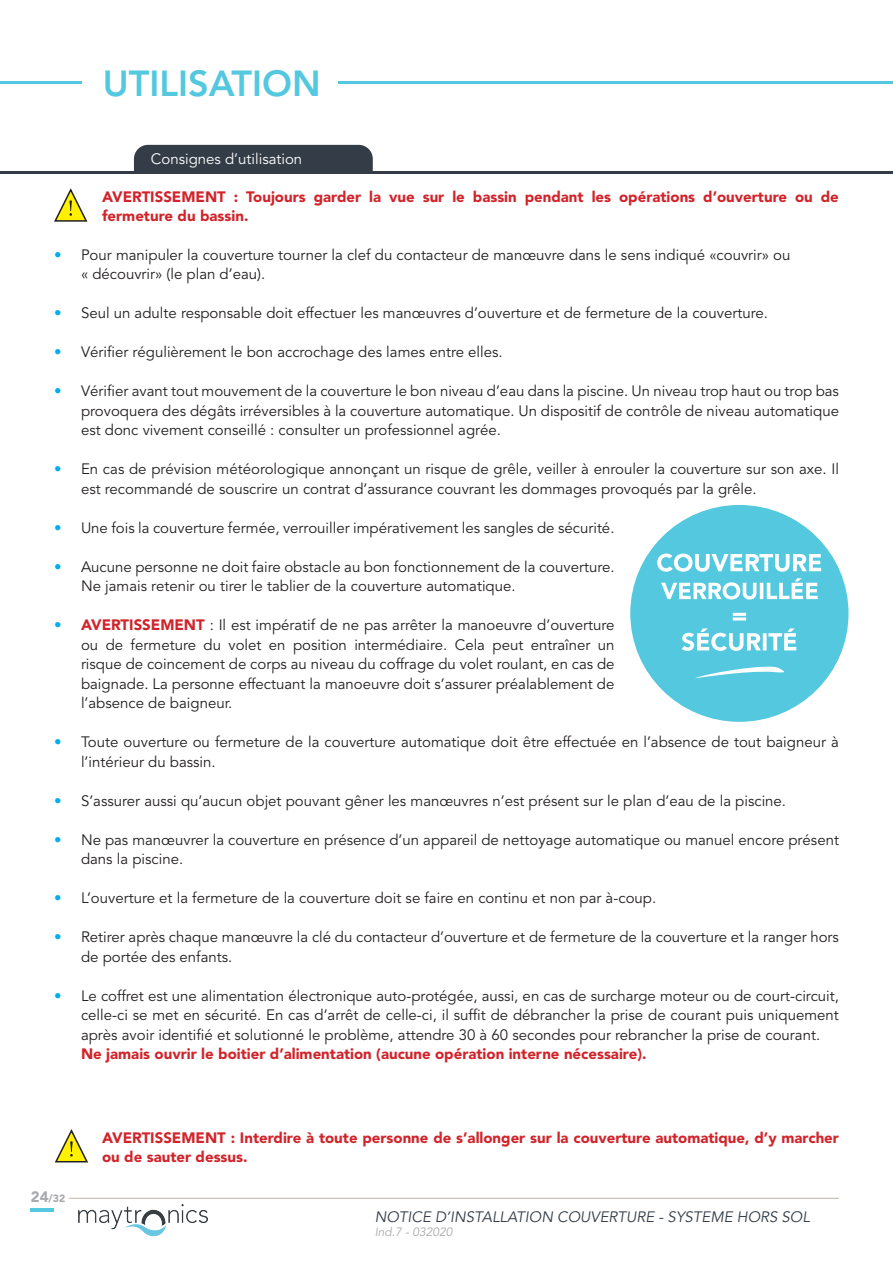
<style>
.page{position:relative;width:893px;height:1263px;background:#fff}
.page>*{position:absolute;margin:0;border:0;box-sizing:border-box;transform-origin:0 0}
.t1{font:800 36px "Avenir LT";color:#54c8df}
.t2{font:15px/19.5px "Avenir LT";color:#231f20}
.t3{font:900 15px/19.5px "Avenir LT";color:#d1232a}
.t4{font:italic 15px "Avenir LT";color:#343d47}
.t5{font:15px "Avenir LT";color:#fff}
.t6{font:italic 12px "Avenir LT";color:#a8a9ad}
.t7{font:900 10.5px "Avenir LT";color:#a8a9ad}
.s1{color:#00aeef}
.s2{font-weight:900;color:#d0232a}
.s3{font-size:15px}
</style>
<div class="page">
<hr style="left:31px;top:1208px;width:23px;height:3px;background:#54c8df">
<hr style="left:69px;top:1198px;width:770px;height:1px;background:#beb6ad">
<img style="left:79px;top:1204px;width:128px;height:32px">
<div style="left:134px;top:145px;width:239px;height:27px;background:#343d47"></div>
<hr style="left:0;top:172px;width:893px;height:2px;background:#343d47">
<svg style="left:54px;top:1129px;width:34px;height:34px"></svg>
<svg style="left:54px;top:188px;width:34px;height:34px"></svg>
<div style="left:627px;top:502px;width:224px;height:223px;background:#54c8df;border-radius:50%"></div>
<div style="left:624px;top:499px;width:230px;height:229px;border:6px solid #fff;border-radius:50%"></div>
<svg style="left:682px;top:628px;width:114px;height:23px"></svg>
<svg style="left:733px;top:613px;width:13px;height:7px"></svg>
<svg style="left:657px;top:553px;width:164px;height:19px"></svg>
<svg style="left:696px;top:666px;width:88px;height:12px"></svg>
<svg style="left:661px;top:578px;width:157px;height:21px"></svg>
<hr style="left:339px;top:81px;width:554px;height:2px;background:#54c8df">
<hr style="left:0;top:81px;width:81px;height:2px;background:#54c8df">
<p class="t1" style="left:103px;top:62px;width:220px">UTILISATION</p>
<p class="t5" style="left:151px;top:150px;width:153px">Consignes d’utilisation</p>
<p class="t3" style="left:102px;top:187px;width:738px">AVERTISSEMENT : Toujours garder la vue sur le bassin pendant les opérations d’ouverture ou de fermeture du bassin.</p>
<p class="t2" style="left:54px;top:245px;width:738px"><span class="s1">•</span> Pour manipuler la couverture tourner la clef du contacteur de manœuvre dans le sens indiqué «couvrir» ou</p>
<p class="t2" style="left:81px;top:265px;width:186px">« découvrir» (le plan d’eau).</p>
<p class="t2" style="left:54px;top:304px;width:715px"><span class="s1">•</span> Seul un adulte responsable doit effectuer les manœuvres d’ouverture et de fermeture de la couverture.</p>
<p class="t2" style="left:54px;top:343px;width:450px"><span class="s1">•</span> Vérifier régulièrement le bon accrochage des lames entre elles.</p>
<p class="t2" style="left:81px;top:382px;width:759px;text-align:justify;text-indent:-27px"><span class="s1">•</span> Vérifier avant tout mouvement de la couverture le bon niveau d’eau dans la piscine. Un niveau trop haut ou trop bas provoquera des dégâts irréversibles à la couverture automatique. Un dispositif de contrôle de niveau automatique est donc vivement conseillé : consulter un professionnel agrée.</p>
<p class="t2" style="left:81px;top:460px;width:759px;text-indent:-27px"><span class="s1">•</span> En cas de prévision météorologique annonçant un risque de grêle, veiller à enrouler la couverture sur son axe. Il est recommandé de souscrire un contrat d’assurance couvrant les dommages provoqués par la grêle.</p>
<p class="t2" style="left:54px;top:518px;width:562px"><span class="s1">•</span> Une fois la couverture fermée, verrouiller impérativement les sangles de sécurité.</p>
<p class="t2" style="left:81px;top:557px;width:535px;text-indent:-27px"><span class="s1">•</span> Aucune personne ne doit faire obstacle au bon fonctionnement de la couverture.<br>Ne jamais retenir ou tirer le tablier de la couverture automatique.</p>
<p class="t2" style="left:81px;top:616px;width:535px;text-align:justify;text-indent:-27px"><span class="s1">•</span> <span class="s2">AVERTISSEMENT</span> : Il est impératif de ne pas arrêter la manoeuvre d’ouverture ou de fermeture du volet en position intermédiaire. Cela peut entraîner un risque de coincement de corps au niveau du coffrage du volet roulant, en cas de baignade. La personne effectuant la manoeuvre doit s’assurer préalablement de l’absence de baigneur.</p>
<p class="t2" style="left:81px;top:733px;width:759px;text-indent:-27px"><span class="s1">•</span> Toute ouverture ou fermeture de la couverture automatique doit être effectuée en l’absence de tout baigneur à l’intérieur du bassin.</p>
<p class="t2" style="left:54px;top:791px;width:734px"><span class="s1">•</span> S’assurer aussi qu’aucun objet pouvant gêner les manœuvres n’est présent sur le plan d’eau de la piscine.</p>
<p class="t2" style="left:81px;top:830px;width:759px;text-indent:-27px"><span class="s1">•</span> Ne pas manœuvrer la couverture en présence d’un appareil de nettoyage automatique ou manuel encore présent dans la piscine.</p>
<p class="t2" style="left:54px;top:889px;width:604px"><span class="s1">•</span> L’ouverture et la fermeture de la couverture doit se faire en continu et non par à-coup.</p>
<p class="t2" style="left:81px;top:928px;width:759px;text-indent:-27px"><span class="s1">•</span> Retirer après chaque manœuvre la clé du contacteur d’ouverture et de fermeture de la couverture et la ranger hors de portée des enfants.</p>
<p class="t2" style="left:81px;top:986px;width:759px;text-align:justify;text-indent:-27px"><span class="s1">•</span> Le coffret est une alimentation électronique auto-protégée, aussi, en cas de surcharge moteur ou de court-circuit, celle-ci se met en sécurité. En cas d’arrêt de celle-ci, il suffit de débrancher la prise de courant puis uniquement après avoir identifié et solutionné le problème, attendre 30 à 60 secondes pour rebrancher la prise de courant.</p>
<p class="t3" style="left:81px;top:1044px;width:567px">Ne jamais ouvrir le boitier d’alimentation (aucune opération interne nécessaire).</p>
<p class="t7" style="left:31px;top:1192px;width:36px"><span class="s3">24</span>/32</p>
<p class="t3" style="left:102px;top:1127px;width:738px">AVERTISSEMENT : Interdire à toute personne de s’allonger sur la couverture automatique, d’y marcher ou de sauter dessus.</p>
<p class="t4" style="left:375px;top:1208px;width:437px">NOTICE D’INSTALLATION COUVERTURE - SYSTEME HORS SOL</p>
<p class="t6" style="left:375px;top:1225px;width:79px">Ind.7 - 032020</p>
</div>
